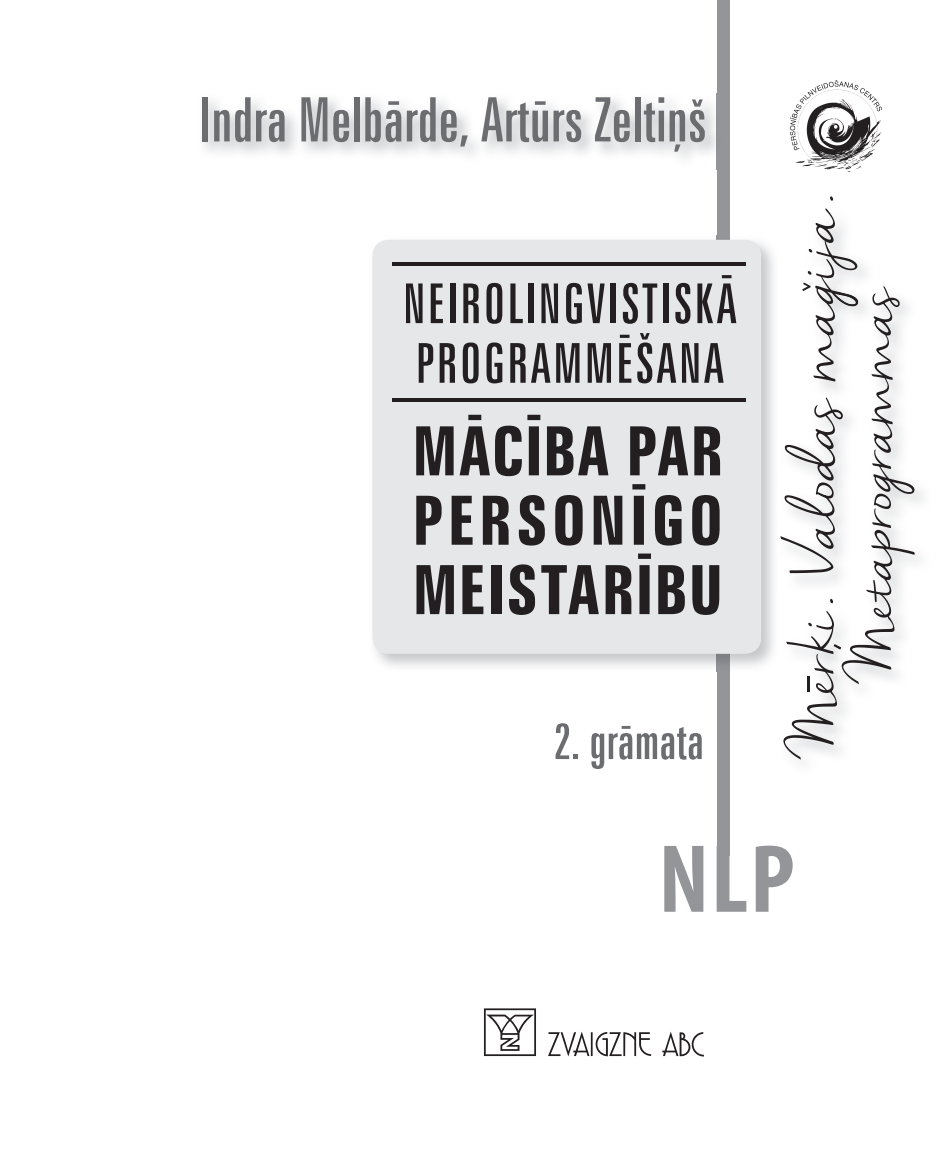
<style>
.page{position:relative;width:943px;height:1166px;background:#fff}
.page>*{position:absolute;margin:0;border:0;box-sizing:border-box;transform-origin:0 0}
.t1{font:700 condensed 97.65px "Myriad Pro";color:#939598}
.t2{font:700 extra-condensed 68.08px/69.3px "Zurich TL";letter-spacing:.03em;color:#231f20;text-align:justify}
.t3{font:extra-condensed 61.25px "Zurich TL";color:#6c6d70}
.t4{font:extra-condensed 55.12px/59.7px "Zurich TL";letter-spacing:.04em;color:#231f20}
.t5{font:extra-condensed 50.57px "Zurich TL";color:#6c6d70}
</style>
<div class="page">
<div style="left:716px;top:0;width:13px;height:856px;background:#939598"></div>
<img style="left:716px;top:239px;width:13px;height:428px">
<div style="left:372px;top:240px;width:389px;height:414px;background:#e6e7e9;border-radius:16px"></div>
<hr style="left:392px;top:263px;width:353px;height:3px;background:#231f20">
<hr style="left:392px;top:399px;width:353px;height:3px;background:#231f20">
<img style="left:789px;top:80px;width:93px;height:90px">
<svg style="left:484px;top:1008px;width:220px;height:48px"></svg>
<img style="left:914px;top:487px;width:9px;height:76px">
<svg style="left:780px;top:208px;width:134px;height:551px"></svg>
<svg style="left:830px;top:196px;width:3px;height:5px"></svg>
<p class="t3" style="left:199px;top:85px;width:509px">Indra Melbārde, Artūrs Zeltiņš</p>
<p class="t4" style="left:403px;top:274px;width:335px">NEIROLINGVISTISKĀ<br>PROGRAMMĒŠANA</p>
<p class="t2" style="left:413px;top:417px;width:312px">MĀCĪBA PAR PERSONĪGO MEISTARĪBU</p>
<p class="t5" style="left:553px;top:712px;width:152px">2. grāmata</p>
<h1 class="t1" style="left:658px;top:818px;width:137px">NLP</h1>
</div>
